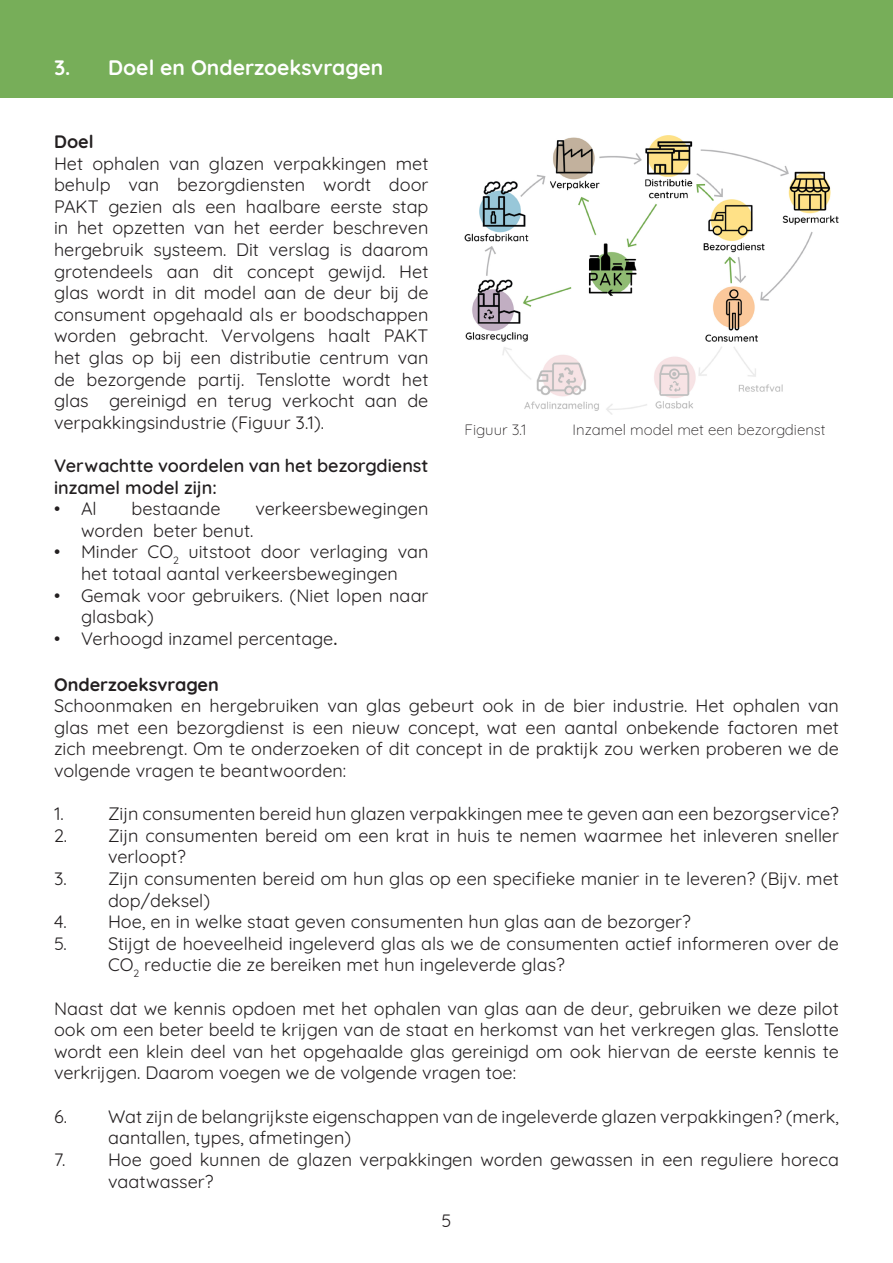
<style>
.page{position:relative;width:893px;height:1263px;background:#fff}
.page>*{position:absolute;margin:0;border:0;box-sizing:border-box;transform-origin:0 0}
.t1{font:700 21px "Quicksand";color:#fff}
.t2{font:18px/21.6px "Quicksand";color:#231f20}
.t3{font:600 18px/21.6px "Quicksand";color:#231f20}
.t4{font:700 18px "Quicksand";color:#231f20}
.t5{font:300 15px "Quicksand";color:#231f20}
.s1{font-weight:600}
</style>
<div class="page">
<div style="left:0;top:0;width:893px;height:98px;background:#77ae59"></div>
<img style="left:464px;top:135px;width:375px;height:280px">
<p class="t1" style="left:54px;top:51px;width:331px">3. Doel en Onderzoeksvragen</p>
<p class="t4" style="left:54px;top:128px;width:41px">Doel</p>
<p class="t2" style="left:54px;top:151px;width:376px;text-align:justify">Het ophalen van glazen verpakkingen met behulp van bezorgdiensten wordt door PAKT gezien als een haalbare eerste stap in het opzetten van het eerder beschreven hergebruik systeem. Dit verslag is daarom grotendeels aan dit concept gewijd. Het glas wordt in dit model aan de deur bij de consument opgehaald als er boodschappen worden gebracht. Vervolgens haalt PAKT het glas op bij een distributie centrum van de bezorgende partij. Tenslotte wordt het glas gereinigd en terug verkocht aan de verpakkingsindustrie (Figuur 3.1).</p>
<p class="t3" style="left:54px;top:453px;width:376px">Verwachtte voordelen van het bezorgdienst inzamel model zijn:</p>
<p class="t2" style="left:54px;top:496px;width:44px">• Al</p>
<p class="t2" style="left:132px;top:496px;width:91px">bestaande</p>
<p class="t2" style="left:255px;top:496px;width:175px">verkeersbewegingen</p>
<p class="t2" style="left:81px;top:518px;width:174px">worden beter benut.</p>
<p class="t2" style="left:54px;top:539px;width:376px;text-align:center">• Minder CO<sub>2</sub> uitstoot door verlaging van het totaal aantal verkeersbewegingen</p>
<p class="t2" style="left:81px;top:583px;width:349px;text-indent:-27px">• Gemak voor gebruikers. (Niet lopen naar glasbak)</p>
<p class="t2" style="left:54px;top:626px;width:285px">• Verhoogd inzamel percentage<span class="s1">.</span></p>
<p class="t4" style="left:54px;top:670px;width:166px">Onderzoeksvragen</p>
<p class="t2" style="left:54px;top:693px;width:786px;text-align:justify">Schoonmaken en hergebruiken van glas gebeurt ook in de bier industrie. Het ophalen van glas met een bezorgdienst is een nieuw concept, wat een aantal onbekende factoren met zich meebrengt. Om te onderzoeken of dit concept in de praktijk zou werken proberen we de volgende vragen te beantwoorden:</p>
<p class="t2" style="left:54px;top:801px;width:11px">1.</p>
<p class="t2" style="left:108px;top:801px;width:732px">Zijn consumenten bereid hun glazen verpakkingen mee te geven aan een bezorgservice?</p>
<p class="t2" style="left:108px;top:823px;width:732px;text-indent:-54px">2. Zijn consumenten bereid om een krat in huis te nemen waarmee het inleveren sneller verloopt?</p>
<p class="t2" style="left:108px;top:866px;width:732px;text-indent:-54px">3. Zijn consumenten bereid om hun glas op een specifieke manier in te leveren? (Bijv. met dop/deksel)</p>
<p class="t2" style="left:54px;top:909px;width:638px">4. Hoe, en in welke staat geven consumenten hun glas aan de bezorger?</p>
<p class="t2" style="left:108px;top:931px;width:732px;text-indent:-54px">5. Stijgt de hoeveelheid ingeleverd glas als we de consumenten actief informeren over de<br>CO<sub>2</sub> reductie die ze bereiken met hun ingeleverde glas?</p>
<p class="t2" style="left:54px;top:996px;width:786px;text-align:justify">Naast dat we kennis opdoen met het ophalen van glas aan de deur, gebruiken we deze pilot ook om een beter beeld te krijgen van de staat en herkomst van het verkregen glas. Tenslotte wordt een klein deel van het opgehaalde glas gereinigd om ook hiervan de eerste kennis te verkrijgen. Daarom voegen we de volgende vragen toe:</p>
<p class="t2" style="left:108px;top:1104px;width:732px;text-indent:-54px">6. Wat zijn de belangrijkste eigenschappen van de ingeleverde glazen verpakkingen? (merk, aantallen, types, afmetingen)</p>
<p class="t2" style="left:108px;top:1147px;width:732px;text-indent:-54px">7. Hoe goed kunnen de glazen verpakkingen worden gewassen in een reguliere horeca vaatwasser?</p>
<p class="t5" style="left:464px;top:418px;width:64px">Figuur 3.1</p>
<p class="t5" style="left:572px;top:418px;width:255px">Inzamel model met een bezorgdienst</p>
<p class="t2" style="left:442px;top:1208px;width:11px">5</p>
</div>
